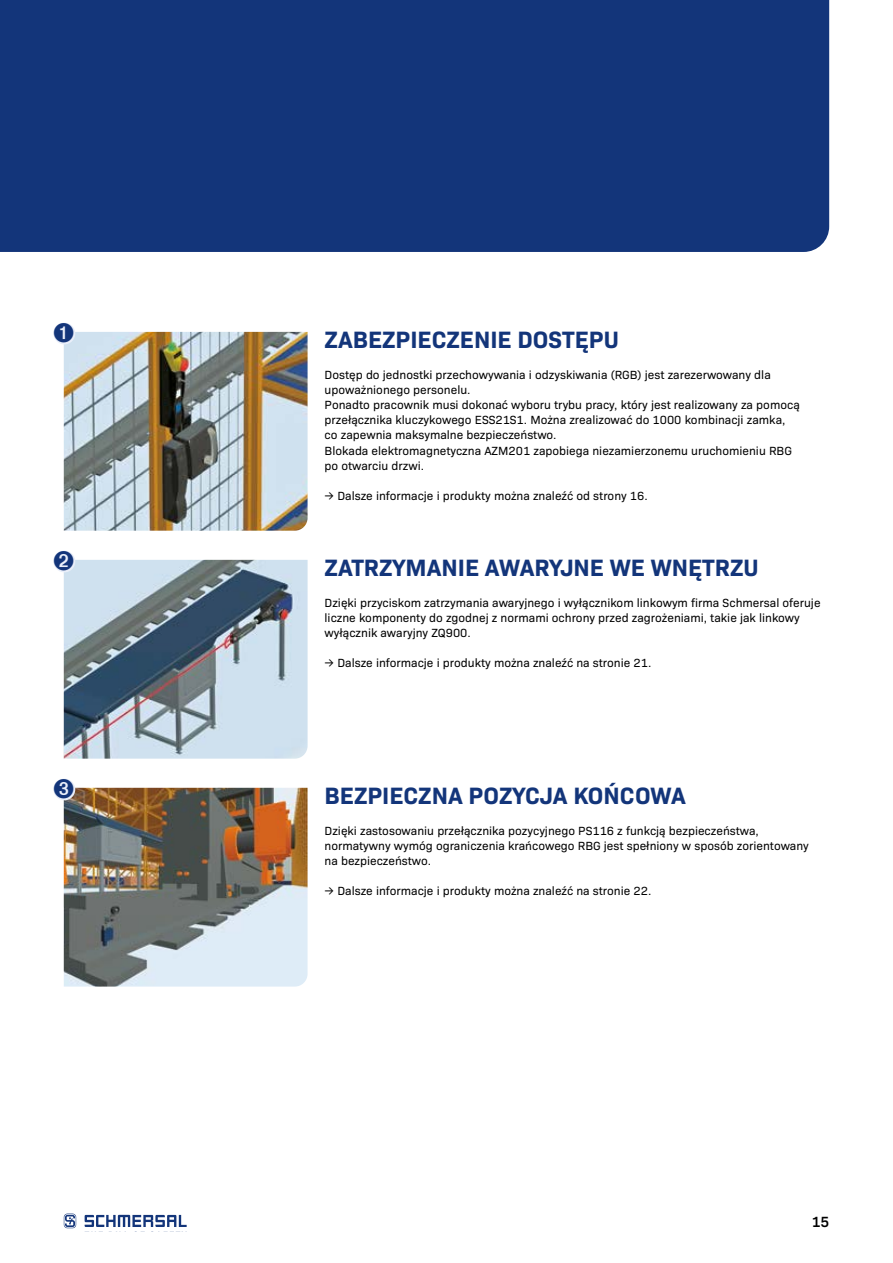
<style>
.page{position:relative;width:893px;height:1263px;background:#fff}
.page>*{position:absolute;margin:0;border:0;box-sizing:border-box;transform-origin:0 0}
.t1{font:700 24px "Bio Sans";color:#13357a}
.t2{font:600 15px "Bio Sans";color:#000}
.t3{font:12px/15.1px "Bio Sans";color:#000}
</style>
<div class="page">
<div style="left:0;top:0;width:829px;height:252px;background:#13357a"></div>
<img style="left:64px;top:332px;width:244px;height:199px">
<img style="left:64px;top:788px;width:244px;height:198px">
<img style="left:64px;top:560px;width:244px;height:199px">
<svg style="left:85px;top:1215px;width:102px;height:12px"></svg>
<svg style="left:64px;top:1213px;width:12px;height:15px"></svg>
<div style="left:53px;top:323px;width:22px;height:21px;background:#e9eef9;border-radius:50%"></div>
<div style="left:53px;top:778px;width:22px;height:22px;background:#e9eef9;border-radius:50%"></div>
<div style="left:53px;top:551px;width:22px;height:21px;background:#e9eef9;border-radius:50%"></div>
<svg style="left:54px;top:779px;width:19px;height:19px"></svg>
<h1 class="t1" style="left:325px;top:322px;width:296px">ZABEZPIECZENIE DOSTĘPU</h1>
<p class="t3" style="left:325px;top:366px;width:477px">Dostęp do jednostki przechowywania i odzyskiwania (RGB) jest zarezerwowany dla upoważnionego personelu.<br>Ponadto pracownik musi dokonać wyboru trybu pracy, który jest realizowany za pomocą przełącznika kluczykowego ESS21S1. Można zrealizować do 1000 kombinacji zamka, co zapewnia maksymalne bezpieczeństwo.<br>Blokada elektromagnetyczna AZM201 zapobiega niezamierzonemu uruchomieniu RBG po otwarciu drzwi.</p>
<p class="t3" style="left:325px;top:488px;width:325px">→ Dalsze informacje i produkty można znaleźć od strony 16.</p>
<h1 class="t1" style="left:325px;top:549px;width:436px">ZATRZYMANIE AWARYJNE WE WNĘTRZU</h1>
<p class="t3" style="left:325px;top:594px;width:497px">Dzięki przyciskom zatrzymania awaryjnego i wyłącznikom linkowym firma Schmersal oferuje liczne komponenty do zgodnej z normami ochrony przed zagrożeniami, takie jak linkowy wyłącznik awaryjny ZQ900.</p>
<p class="t3" style="left:325px;top:655px;width:328px">→ Dalsze informacje i produkty można znaleźć na stronie 21.</p>
<h1 class="t1" style="left:325px;top:777px;width:363px">BEZPIECZNA POZYCJA KOŃCOWA</h1>
<p class="t3" style="left:325px;top:822px;width:486px">Dzięki zastosowaniu przełącznika pozycyjnego PS116 z funkcją bezpieczeństwa, normatywny wymóg ograniczenia krańcowego RBG jest spełniony w sposób zorientowany na bezpieczeństwo.</p>
<p class="t3" style="left:325px;top:883px;width:328px">→ Dalsze informacje i produkty można znaleźć na stronie 22.</p>
<p class="t2" style="left:812px;top:1210px;width:19px">15</p>
</div>
